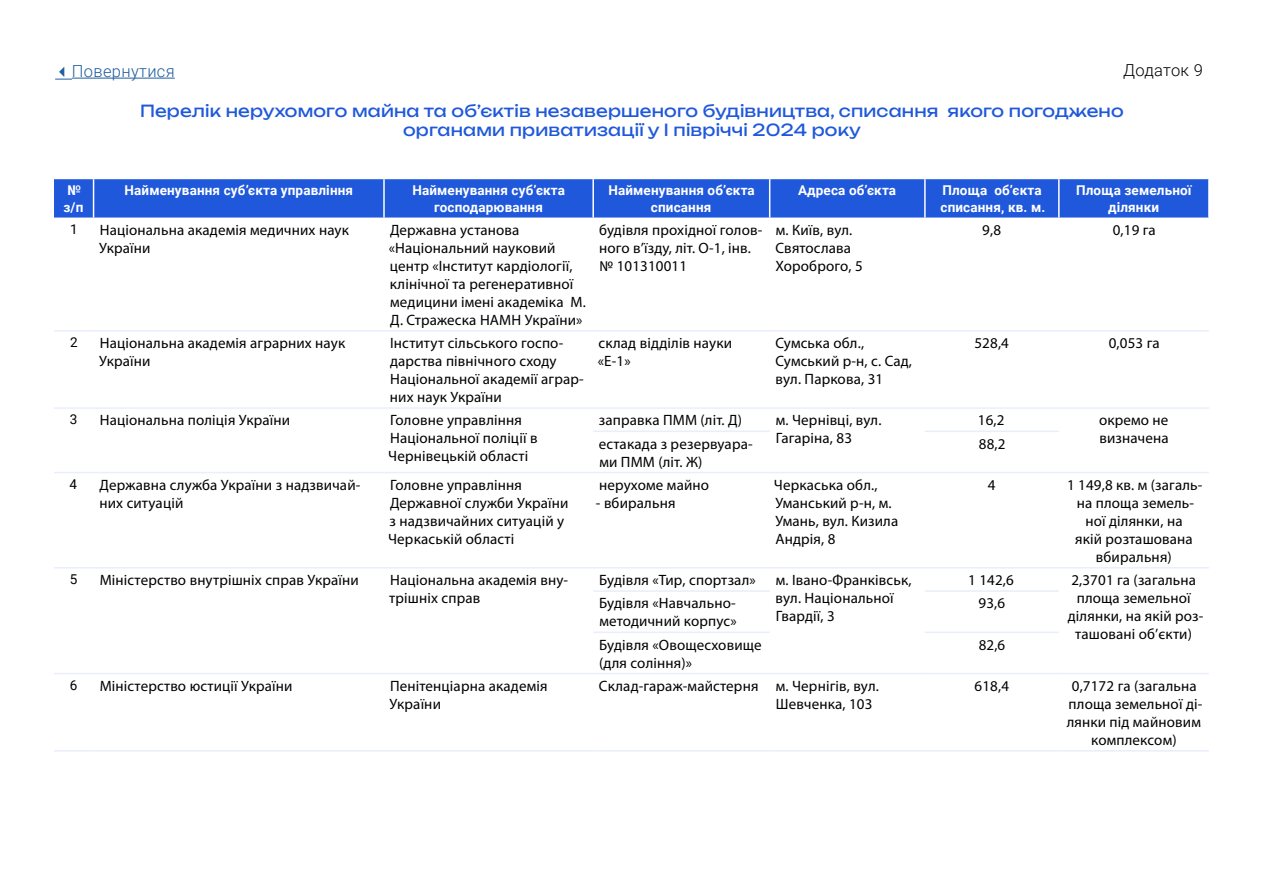
<style>
.page{position:relative;width:1263px;height:893px;background:#fff}
.page>*{position:absolute;margin:0;border:0;box-sizing:border-box;transform-origin:0 0}
.t1{font:16.5px/19.8px "Unbounded";letter-spacing:.01em;color:#1f58da;text-align:center}
.t2{font:300 16.5px "Roboto";letter-spacing:.02em;color:#215e9e}
.t3{font:300 16.5px "Roboto";letter-spacing:.015em;color:#000}
.t4{font:15px/18px "Myriad Pro";letter-spacing:.01em;color:#000}
.t5{font:700 13.5px/16.2px "Roboto";letter-spacing:.01em;color:#fff;text-align:center}
.t6{font:13.5px "Roboto";color:#000}
</style>
<div class="page">
<svg style="left:55px;top:79px;width:17px;height:1px"></svg>
<hr style="left:72px;top:78px;width:103px;height:1px;background:#215e9e">
<div style="left:54px;top:179px;width:1154px;height:39px;background:#1f58da"></div>
<hr style="left:93px;top:179px;width:1px;height:39px;background:#fff">
<hr style="left:383px;top:179px;width:2px;height:39px;background:#fff">
<hr style="left:592px;top:179px;width:2px;height:39px;background:#fff">
<hr style="left:769px;top:179px;width:1px;height:39px;background:#fff">
<hr style="left:924px;top:179px;width:2px;height:39px;background:#fff">
<hr style="left:1058px;top:179px;width:1px;height:39px;background:#fff">
<hr style="left:54px;top:330px;width:40px;height:2px;background:#e9eefb">
<hr style="left:94px;top:330px;width:290px;height:2px;background:#e9eefb">
<hr style="left:384px;top:330px;width:209px;height:2px;background:#e9eefb">
<hr style="left:593px;top:330px;width:177px;height:2px;background:#e9eefb">
<hr style="left:770px;top:330px;width:155px;height:2px;background:#e9eefb">
<hr style="left:925px;top:330px;width:134px;height:2px;background:#e9eefb">
<hr style="left:1059px;top:330px;width:150px;height:2px;background:#e9eefb">
<hr style="left:593px;top:407px;width:177px;height:2px;background:#e9eefb">
<hr style="left:925px;top:407px;width:134px;height:2px;background:#e9eefb">
<hr style="left:593px;top:431px;width:177px;height:1px;background:#e9eefb">
<hr style="left:925px;top:431px;width:134px;height:1px;background:#e9eefb">
<hr style="left:593px;top:472px;width:177px;height:1px;background:#e9eefb">
<hr style="left:925px;top:472px;width:134px;height:1px;background:#e9eefb">
<hr style="left:593px;top:567px;width:177px;height:2px;background:#e9eefb">
<hr style="left:925px;top:567px;width:134px;height:2px;background:#e9eefb">
<hr style="left:593px;top:590px;width:177px;height:2px;background:#e9eefb">
<hr style="left:925px;top:590px;width:134px;height:2px;background:#e9eefb">
<hr style="left:593px;top:632px;width:177px;height:1px;background:#e9eefb">
<hr style="left:925px;top:632px;width:134px;height:1px;background:#e9eefb">
<hr style="left:593px;top:673px;width:177px;height:1px;background:#e9eefb">
<hr style="left:925px;top:673px;width:134px;height:1px;background:#e9eefb">
<hr style="left:54px;top:750px;width:40px;height:2px;background:#e9eefb">
<hr style="left:94px;top:750px;width:290px;height:2px;background:#e9eefb">
<hr style="left:384px;top:750px;width:209px;height:2px;background:#e9eefb">
<hr style="left:593px;top:750px;width:177px;height:2px;background:#e9eefb">
<hr style="left:770px;top:750px;width:155px;height:2px;background:#e9eefb">
<hr style="left:925px;top:750px;width:134px;height:2px;background:#e9eefb">
<hr style="left:1059px;top:750px;width:150px;height:2px;background:#e9eefb">
<hr style="left:54px;top:407px;width:40px;height:2px;background:#e9eefb">
<hr style="left:54px;top:472px;width:40px;height:1px;background:#e9eefb">
<hr style="left:94px;top:407px;width:290px;height:2px;background:#e9eefb">
<hr style="left:94px;top:472px;width:290px;height:1px;background:#e9eefb">
<hr style="left:384px;top:407px;width:209px;height:2px;background:#e9eefb">
<hr style="left:384px;top:472px;width:209px;height:1px;background:#e9eefb">
<hr style="left:770px;top:407px;width:155px;height:2px;background:#e9eefb">
<hr style="left:770px;top:472px;width:155px;height:1px;background:#e9eefb">
<hr style="left:1059px;top:407px;width:150px;height:2px;background:#e9eefb">
<hr style="left:1059px;top:472px;width:150px;height:1px;background:#e9eefb">
<hr style="left:54px;top:567px;width:40px;height:2px;background:#e9eefb">
<hr style="left:54px;top:673px;width:40px;height:1px;background:#e9eefb">
<hr style="left:94px;top:567px;width:290px;height:2px;background:#e9eefb">
<hr style="left:94px;top:673px;width:290px;height:1px;background:#e9eefb">
<hr style="left:384px;top:567px;width:209px;height:2px;background:#e9eefb">
<hr style="left:384px;top:673px;width:209px;height:1px;background:#e9eefb">
<hr style="left:770px;top:567px;width:155px;height:2px;background:#e9eefb">
<hr style="left:770px;top:673px;width:155px;height:1px;background:#e9eefb">
<hr style="left:1059px;top:567px;width:150px;height:2px;background:#e9eefb">
<hr style="left:1059px;top:673px;width:150px;height:1px;background:#e9eefb">
<p class="t2" style="left:55px;top:59px;width:121px">✓Повернутися</p>
<p class="t3" style="left:1123px;top:59px;width:81px">Додаток 9</p>
<p class="t1" style="left:140px;top:99px;width:985px">Перелік нерухомого майна та об’єктів незавершеного будівництва, списання якого погоджено органами приватизації у І півріччі 2024 року</p>
<p class="t5" style="left:63px;top:182px;width:21px;text-align:left">№ з/п</p>
<p class="t5" style="left:125px;top:182px;width:230px">Найменування суб’єкта управління</p>
<p class="t5" style="left:412px;top:182px;width:154px">Найменування суб’єкта господарювання</p>
<p class="t5" style="left:608px;top:182px;width:148px">Найменування об’єкта списання</p>
<p class="t5" style="left:798px;top:182px;width:100px">Адреса об’єкта</p>
<p class="t5" style="left:940px;top:182px;width:106px;text-align:left">Площа об’єкта списання, кв. м.</p>
<p class="t5" style="left:1076px;top:182px;width:117px">Площа земельної ділянки</p>
<p class="t6" style="left:70px;top:219px;width:9px">1</p>
<p class="t4" style="left:99px;top:221px;width:251px">Національна академія медичних наук<br>України</p>
<p class="t4" style="left:389px;top:221px;width:199px">Державна установа «Національний науковий центр «Інститут кардіології, клінічної та регенеративної медицини імені академіка М.<br>Д. Стражеска НАМН України»</p>
<p class="t4" style="left:599px;top:221px;width:165px">будівля прохідної голов&shy;ного в’їзду, літ. О-1, інв. № 101310011</p>
<p class="t4" style="left:775px;top:221px;width:89px">м. Київ, вул.<br>Святослава<br>Хороброго, 5</p>
<p class="t4" style="left:982px;top:221px;width:20px">9,8</p>
<p class="t4" style="left:1113px;top:221px;width:45px">0,19 га</p>
<p class="t6" style="left:70px;top:333px;width:9px">2</p>
<p class="t4" style="left:99px;top:334px;width:248px">Національна академія аграрних наук<br>України</p>
<p class="t4" style="left:390px;top:334px;width:195px">Інститут сільського госпо&shy;дарства північного сходу<br>Національної академії аграр&shy;них наук України</p>
<p class="t4" style="left:598px;top:334px;width:136px">склад відділів науки «Е-1»</p>
<p class="t4" style="left:775px;top:334px;width:138px">Сумська обл.,<br>Сумський р-н, с. Сад, вул. Паркова, 31</p>
<p class="t4" style="left:974px;top:334px;width:36px">528,4</p>
<p class="t4" style="left:1109px;top:334px;width:52px">0,053 га</p>
<p class="t6" style="left:70px;top:410px;width:9px">3</p>
<p class="t4" style="left:100px;top:411px;width:192px">Національна поліція України</p>
<p class="t4" style="left:388px;top:411px;width:151px">Головне управління<br>Національної поліції в<br>Чернівецькій області</p>
<p class="t4" style="left:599px;top:411px;width:145px">заправка ПММ (літ. Д)</p>
<p class="t4" style="left:776px;top:411px;width:107px">м. Чернівці, вул.<br>Гагаріна, 83</p>
<p class="t4" style="left:978px;top:411px;width:28px">16,2</p>
<p class="t4" style="left:1099px;top:411px;width:71px">окремо не визначена</p>
<p class="t4" style="left:599px;top:434px;width:155px">естакада з резервуара&shy;ми ПММ (літ. Ж)</p>
<p class="t4" style="left:979px;top:434px;width:28px">88,2</p>
<p class="t6" style="left:69px;top:474px;width:9px">4</p>
<p class="t4" style="left:99px;top:476px;width:262px">Державна служба України з надзвичай&shy;них ситуацій</p>
<p class="t4" style="left:388px;top:476px;width:182px">Головне управління<br>Державної служби України з надзвичайних ситуацій у<br>Черкаській області</p>
<p class="t4" style="left:599px;top:476px;width:111px">нерухоме майно</p>
<p class="t4" style="left:596px;top:494px;width:81px">- вбиральня</p>
<p class="t4" style="left:774px;top:476px;width:126px">Черкаська обл.,<br>Уманський р-н, м.<br>Умань, вул. Кизила<br>Андрія, 8</p>
<p class="t4" style="left:988px;top:476px;width:9px">4</p>
<p class="t4" style="left:1067px;top:476px;width:137px;text-align:center">1 149,8 кв. м (загаль&shy;на площа земель&shy;ної ділянки, на<br>якій розташована вбиральня)</p>
<p class="t6" style="left:70px;top:570px;width:9px">5</p>
<p class="t4" style="left:100px;top:571px;width:261px">Міністерство внутрішніх справ України</p>
<p class="t4" style="left:389px;top:571px;width:180px">Національна академія вну&shy;трішніх справ</p>
<p class="t4" style="left:599px;top:571px;width:158px">Будівля «Тир, спортзал»</p>
<p class="t4" style="left:776px;top:571px;width:137px">м. Івано-Франківськ, вул. Національної<br>Гвардії, 3</p>
<p class="t4" style="left:968px;top:571px;width:47px">1 142,6</p>
<p class="t4" style="left:1068px;top:571px;width:137px;text-align:center">2,3701 га (загальна площа земельної ділянки, на якій роз&shy;ташовані об’єкти)</p>
<p class="t4" style="left:599px;top:594px;width:139px">Будівля «Навчально&shy;методичний корпус»</p>
<p class="t4" style="left:978px;top:594px;width:28px">93,6</p>
<p class="t4" style="left:599px;top:635px;width:164px">Будівля «Овощесховище (для соління)»</p>
<p class="t4" style="left:979px;top:635px;width:28px">82,6</p>
<p class="t6" style="left:70px;top:675px;width:9px">6</p>
<p class="t4" style="left:100px;top:677px;width:194px">Міністерство юстиції України</p>
<p class="t4" style="left:390px;top:677px;width:159px">Пенітенціарна академія<br>України</p>
<p class="t4" style="left:776px;top:677px;width:105px;text-indent:-177px">Склад-гараж-майстерня м. Чернігів, вул.<br>Шевченка, 103</p>
<p class="t4" style="left:974px;top:677px;width:36px">618,4</p>
<p class="t4" style="left:1067px;top:677px;width:137px;text-align:center">0,7172 га (загальна площа земельної ді&shy;лянки під майновим комплексом)</p>
</div>
